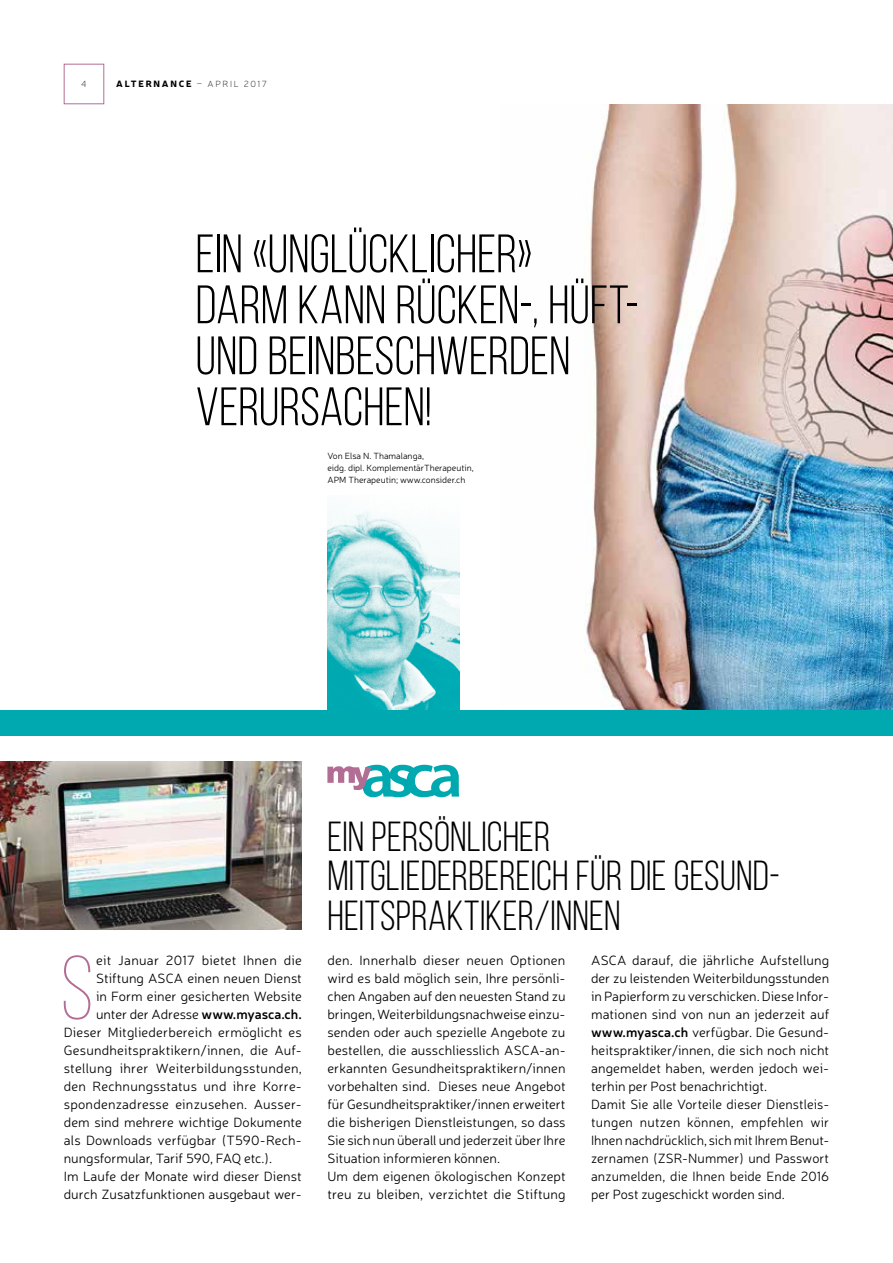
<style>
.page{position:relative;width:893px;height:1263px;background:#fff}
.page>*{position:absolute;margin:0;border:0;box-sizing:border-box;transform-origin:0 0}
.t1{font:300 90.6px "Bebas Neue";color:#b26d95}
.t2{font:54px/51px "Bebas Neue";color:#000}
.t3{font:42px/39px "Bebas Neue";letter-spacing:.005em;color:#000}
.t4{font:300 13.5px/18px "Neris";letter-spacing:.005em;color:#000}
.t5{font:300 13.5px "Neris";letter-spacing:.025em;color:#000}
.t6{font:300 9px/12px "Neris";color:#000}
.t7{font:900 9px "Neris";letter-spacing:.195em;color:#000}
.t8{font:100 9px "Neris";color:#000}
.s1{font-weight:100}
.s2{font-weight:600}
</style>
<div class="page">
<img style="left:585px;top:104px;width:308px;height:606px">
<img style="left:327px;top:507px;width:132px;height:203px">
<div style="left:0;top:710px;width:893px;height:26px;background:#00a8b0"></div>
<svg style="left:327px;top:765px;width:132px;height:32px"></svg>
<img style="left:0;top:761px;width:302px;height:168px">
<div style="left:64px;top:64px;width:40px;height:40px;border:1px solid #b26d95"></div>
<p class="t8" style="left:81px;top:79px;width:7px">4</p>
<p class="t7" style="left:116px;top:78px;width:152px">ALTERNANCE <span class="s1">– APRIL 2017</span></p>
<h2 class="t2" style="left:196px;top:228px;width:445px">EIN «UNGLÜCKLICHER»<br>DARM KANN RÜCKEN-, HÜFT-<br>UND BEINBESCHWERDEN<br>VERURSACHEN!</h2>
<p class="t6" style="left:327px;top:449px;width:148px">Von Elsa N. Thamalanga,<br>eidg. dipl. KomplementärTherapeutin,<br>APM Therapeutin; www.consider.ch</p>
<h1 class="t1" style="left:60px;top:940px;width:35px">S</h1>
<p class="t4" style="left:96px;top:951px;width:207px">eit Januar 2017 bietet Ihnen die</p>
<p class="t4" style="left:96px;top:969px;width:207px">Stiftung ASCA einen neuen Dienst</p>
<p class="t4" style="left:96px;top:987px;width:207px">in Form einer gesicherten Website</p>
<p class="t4" style="left:96px;top:1005px;width:207px">unter der Adresse <span class="s2">www.myasca.ch.</span></p>
<p class="t4" style="left:64px;top:1023px;width:239px">Dieser Mitgliederbereich ermöglicht es</p>
<p class="t4" style="left:64px;top:1041px;width:240px">Gesundheitspraktikern/innen, die Auf-</p>
<p class="t5" style="left:64px;top:1060px;width:240px">stellung ihrer Weiterbildungsstunden,</p>
<p class="t4" style="left:64px;top:1077px;width:240px">den Rechnungsstatus und ihre Korre-</p>
<p class="t4" style="left:64px;top:1095px;width:240px">spondenzadresse einzusehen. Ausser-</p>
<p class="t4" style="left:64px;top:1113px;width:240px">dem sind mehrere wichtige Dokumente</p>
<p class="t4" style="left:64px;top:1131px;width:239px">als Downloads verfügbar (T590-Rech-</p>
<p class="t4" style="left:64px;top:1149px;width:210px">nungsformular, Tarif 590, FAQ etc.).</p>
<p class="t4" style="left:64px;top:1167px;width:239px">Im Laufe der Monate wird dieser Dienst</p>
<p class="t4" style="left:64px;top:1185px;width:240px">durch Zusatzfunktionen ausgebaut wer-</p>
<h3 class="t3" style="left:327px;top:817px;width:454px">EIN PERSÖNLICHER<br>MITGLIEDERBEREICH FÜR DIE GESUND-<br>HEITSPRAKTIKER/INNEN</h3>
<p class="t4" style="left:327px;top:951px;width:240px">den. Innerhalb dieser neuen Optionen wird es bald möglich sein, Ihre persönli&shy;chen Angaben auf den neuesten Stand zu bringen, Weiterbildungsnachweise einzu&shy;senden oder auch spezielle Angebote zu bestellen, die ausschliesslich ASCA-an&shy;erkannten Gesundheitspraktikern/innen vorbehalten sind. Dieses neue Angebot für Gesundheitspraktiker/innen erweitert die bisherigen Dienstleistungen, so dass Sie sich nun überall und jederzeit über Ihre Situation informieren können.<br>Um dem eigenen ökologischen Konzept treu zu bleiben, verzichtet die Stiftung</p>
<p class="t4" style="left:591px;top:951px;width:240px">ASCA darauf, die jährliche Aufstellung der zu leistenden Weiterbildungsstunden in Papierform zu verschicken. Diese Infor&shy;mationen sind von nun an jederzeit auf <span class="s2">www.myasca.ch</span> verfügbar. Die Gesund&shy;heitspraktiker/innen, die sich noch nicht angemeldet haben, werden jedoch wei&shy;terhin per Post benachrichtigt.<br>Damit Sie alle Vorteile dieser Dienstleis&shy;tungen nutzen können, empfehlen wir Ihnen nachdrücklich, sich mit Ihrem Benut&shy;zernamen (ZSR-Nummer) und Passwort anzumelden, die Ihnen beide Ende 2016 per Post zugeschickt worden sind.</p>
</div>
